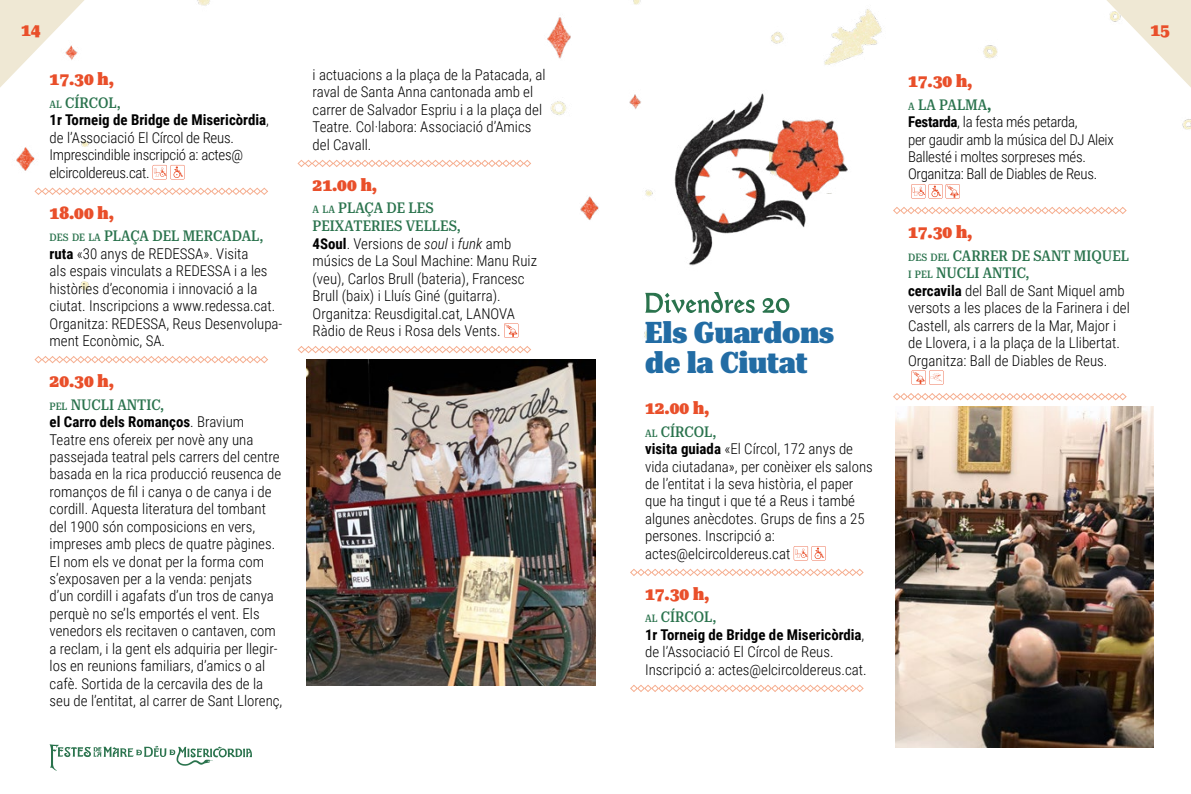
<style>
.page{position:relative;width:1191px;height:794px;background:#fff}
.page>*{position:absolute;margin:0;border:0;box-sizing:border-box;transform-origin:0 0}
.t1{font:900 29.75px/29.8px "Roboto Serif 28 pt Condensed";color:#226ca4}
.t2{font:900 17.5px "Roboto Serif 28 pt Condensed";color:#e94f2a}
.t3{font:300 14.88px/17.5px "Roboto Condensed";color:#000}
.t4{font:300 14.88px/17.5px "Roboto Condensed";letter-spacing:-.02em;color:#000}
.t5{font:500 14.88px/17.8px "Roboto Serif 28 pt Condensed";color:#2a734d}
.t6{font:500 10.33px "Roboto Serif 28 pt Condensed";color:#2a734d}
.s1{font-size:10.33px}
.s2{font-weight:700}
.s3{font-style:italic}
</style>
<div class="page">
<img style="left:38px;top:0;width:717px;height:407px">
<img style="left:16px;top:0;width:182px;height:356px">
<img style="left:771px;top:9px;width:420px;height:184px">
<svg style="left:0;top:0;width:99px;height:103px"></svg>
<svg style="left:1092px;top:0;width:99px;height:103px"></svg>
<svg style="left:34px;top:187px;width:234px;height:8px"></svg>
<svg style="left:34px;top:356px;width:234px;height:7px"></svg>
<svg style="left:153px;top:165px;width:32px;height:14px"></svg>
<svg style="left:297px;top:159px;width:234px;height:8px"></svg>
<svg style="left:297px;top:346px;width:234px;height:7px"></svg>
<svg style="left:504px;top:323px;width:14px;height:15px"></svg>
<img style="left:306px;top:359px;width:289px;height:326px">
<svg style="left:630px;top:568px;width:234px;height:8px"></svg>
<svg style="left:630px;top:684px;width:234px;height:8px"></svg>
<svg style="left:645px;top:292px;width:109px;height:21px"></svg>
<svg style="left:762px;top:298px;width:27px;height:15px"></svg>
<svg style="left:793px;top:546px;width:32px;height:14px"></svg>
<svg style="left:893px;top:207px;width:233px;height:7px"></svg>
<svg style="left:893px;top:393px;width:233px;height:7px"></svg>
<svg style="left:911px;top:184px;width:48px;height:15px"></svg>
<svg style="left:911px;top:370px;width:32px;height:15px"></svg>
<img style="left:642px;top:75px;width:239px;height:206px">
<img style="left:895px;top:407px;width:258px;height:341px">
<svg style="left:50px;top:744px;width:202px;height:26px"></svg>
<p class="t2" style="left:21px;top:15px;width:21px">14</p>
<p class="t2" style="left:1150px;top:15px;width:21px">15</p>
<p class="t2" style="left:50px;top:64px;width:66px">17.30 h,</p>
<p class="t5" style="left:50px;top:93px;width:73px"><span class="s1">AL</span> CÍRCOL,</p>
<p class="t4" style="left:50px;top:111px;width:221px"><span class="s2">1r Torneig de Bridge de Misericòrdia</span>, de l’Associació El Círcol de Reus.<br>Imprescindible inscripció a: actes@ elcircoldereus.cat.</p>
<p class="t2" style="left:50px;top:198px;width:66px">18.00 h,</p>
<p class="t6" style="left:50px;top:229px;width:8px">DES</p>
<p class="t5" style="left:72px;top:226px;width:193px"><span class="s1">DE LA</span> PLAÇA DEL MERCADAL,</p>
<p class="t3" style="left:50px;top:244px;width:234px"><span class="s2">ruta</span> «30 anys de REDESSA». Visita<br>als espais vinculats a REDESSA i a les històries d’economia i innovació a la ciutat. Inscripcions a www.redessa.cat.<br>Organitza: REDESSA, Reus Desenvolupa&shy;ment Econòmic, SA.</p>
<p class="t2" style="left:50px;top:366px;width:66px">20.30 h,</p>
<p class="t5" style="left:50px;top:394px;width:116px"><span class="s1">PEL</span> NUCLI ANTIC,</p>
<p class="t3" style="left:50px;top:412px;width:234px"><span class="s2">el Carro dels Romanços</span>. Bravium Teatre ens ofereix per novè any una passejada teatral pels carrers del centre basada en la rica producció reusenca de romanços de fil i canya o de canya i de cordill. Aquesta literatura del tombant del 1900 són composicions en vers, impreses amb plecs de quatre pàgines.<br>El nom els ve donat per la forma com s’exposaven per a la venda: penjats<br>d’un cordill i agafats d’un tros de canya perquè no se’ls emportés el vent. Els venedors els recitaven o cantaven, com a reclam, i la gent els adquiria per llegir&shy;los en reunions familiars, d’amics o al cafè. Sortida de la cercavila des de la seu de l’entitat, al carrer de Sant Llorenç,</p>
<p class="t3" style="left:313px;top:65px;width:234px">i actuacions a la plaça de la Patacada, al raval de Santa Anna cantonada amb el carrer de Salvador Espriu i a la plaça del Teatre. Col·labora: Associació d’Amics del Cavall.</p>
<p class="t2" style="left:313px;top:170px;width:66px">21.00 h,</p>
<p class="t5" style="left:313px;top:198px;width:150px"><span class="s1">A LA</span> PLAÇA DE LES<br>PEIXATERIES VELLES,</p>
<p class="t3" style="left:313px;top:234px;width:226px"><span class="s2">4Soul</span>. Versions de <span class="s3">soul</span> i <span class="s3">funk</span> amb músics de La Soul Machine: Manu Ruiz (veu), Carlos Brull (bateria), Francesc Brull (baix) i Lluís Giné (guitarra).<br>Organitza: Reusdigital.cat, LANOVA Ràdio de Reus i Rosa dels Vents.</p>
<p class="t2" style="left:908px;top:66px;width:66px">17.30 h,</p>
<p class="t5" style="left:908px;top:94px;width:85px"><span class="s1">A</span> LA PALMA<span class="s2">,</span></p>
<p class="t4" style="left:908px;top:112px;width:207px"><span class="s2">Festarda</span>, la festa més petarda,<br>per gaudir amb la música del DJ Aleix Ballesté i moltes sorpreses més.<br>Organitza: Ball de Diables de Reus.</p>
<p class="t2" style="left:908px;top:217px;width:66px">17.30 h,</p>
<p class="t6" style="left:908px;top:248px;width:8px">DES</p>
<p class="t5" style="left:908px;top:245px;width:221px;text-indent:22px"><span class="s1">DEL</span> CARRER DE SANT MIQUEL<br><span class="s1">I PEL</span> NUCLI ANTIC,</p>
<p class="t3" style="left:908px;top:281px;width:223px"><span class="s2">cercavila</span> del Ball de Sant Miquel amb versots a les places de la Farinera i del Castell, als carrers de la Mar, Major i de Llovera, i a la plaça de la Llibertat.<br>Organitza: Ball de Diables de Reus.</p>
<h1 class="t1" style="left:645px;top:316px;width:190px">Els Guardons de la Ciutat</h1>
<p class="t2" style="left:645px;top:393px;width:66px">12.00 h,</p>
<p class="t5" style="left:645px;top:421px;width:73px"><span class="s1">AL</span> CÍRCOL,</p>
<p class="t3" style="left:645px;top:439px;width:229px"><span class="s2">visita guiada</span> «El Círcol, 172 anys de vida ciutadana», per conèixer els salons de l’entitat i la seva història, el paper que ha tingut i que té a Reus i també algunes anècdotes. Grups de fins a 25 persones. Inscripció a: actes@elcircoldereus.cat</p>
<p class="t2" style="left:645px;top:579px;width:66px">17.30 h,</p>
<p class="t5" style="left:645px;top:607px;width:73px"><span class="s1">AL</span> CÍRCOL,</p>
<p class="t3" style="left:645px;top:625px;width:223px"><span class="s2">1r Torneig de Bridge de Misericòrdia</span>, de l’Associació El Círcol de Reus.<br>Inscripció a: actes@elcircoldereus.cat.</p>
</div>
